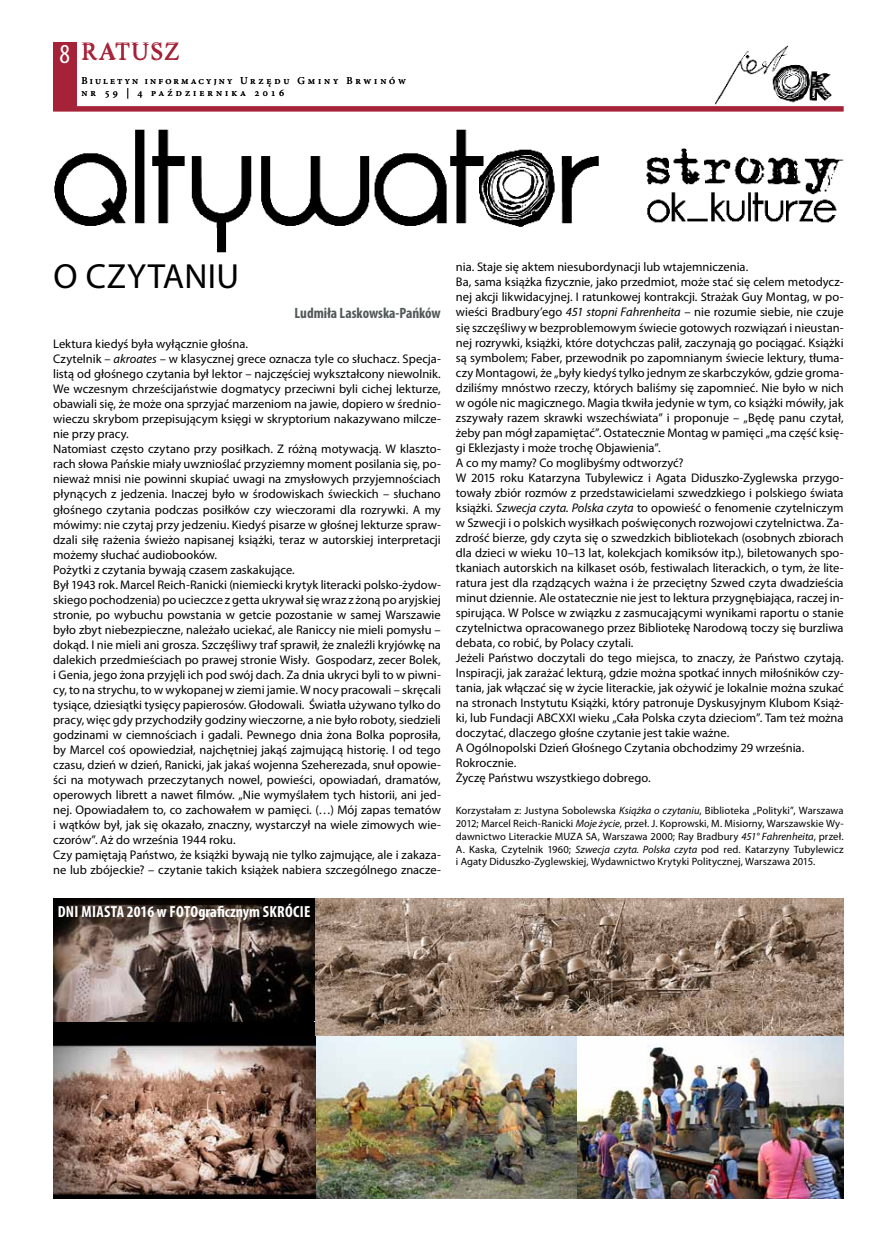
<style>
.page{position:relative;width:886px;height:1241px;background:#fff}
.page>*{position:absolute;margin:0;border:0;box-sizing:border-box;transform-origin:0 0}
.t1{font:35px "Myriad Pro";letter-spacing:.01em;color:#000}
.t2{font:24.38px "Times New Roman";letter-spacing:.05em;color:#a52238}
.t3{font:24.38px "Minion Pro";color:#a52238}
.t4{font:700 condensed 16.12px "Myriad Pro";letter-spacing:.015em;color:#fff}
.t5{font:700 condensed 15px "Myriad Pro";color:#515858}
.t6{font:12.5px/15px "Myriad Pro";color:#000}
.t7{font:10.62px/12.8px "Myriad Pro";letter-spacing:.005em;color:#000;text-align:justify}
.t8{font:10.5px/12.6px "Minion Pro";letter-spacing:.27em;color:#000}
.s1{font-family:"Myriad Pro";font-stretch:condensed;font-size:27.5px;color:#fff}
.s2{font-style:italic}
</style>
<div class="page">
<div style="left:53px;top:43px;width:23px;height:65px;background:#a52238"></div>
<div style="left:53px;top:106px;width:790px;height:5px;background:#a52238"></div>
<img style="left:715px;top:45px;width:117px;height:60px">
<img style="left:54px;top:129px;width:790px;height:124px">
<img style="left:53px;top:898px;width:262px;height:123px">
<img style="left:53px;top:1021px;width:524px;height:177px">
<img style="left:577px;top:1035px;width:266px;height:163px">
<img style="left:315px;top:898px;width:528px;height:137px">
<h2 class="t2" style="left:59px;top:35px;width:122px"><span class="s1">8</span> RATUSZ</h2>
<p class="t8" style="left:81px;top:74px;width:326px">Biuletyn informacyjny Urzędu Gminy Brwinów nr 59 | 4 października 2016</p>
<h2 class="t3" style="left:82px;top:36px;width:18px">ratu</h2>
<h2 class="t3" style="left:151px;top:36px;width:29px">sz</h2>
<h1 class="t1" style="left:53px;top:255px;width:187px">O CZYTANIU</h1>
<p class="t5" style="left:295px;top:304px;width:148px">Ludmiła Laskowska-Pańków</p>
<p class="t6" style="left:53px;top:336px;width:389px">Lektura kiedyś była wyłącznie głośna.<br>Czytelnik – <span class="s2">akroates</span> – w klasycznej grece oznacza tyle co słuchacz. Specja&shy;listą od głośnego czytania był lektor – najczęściej wykształcony niewolnik.<br>We wczesnym chrześcijaństwie dogmatycy przeciwni byli cichej lekturze, obawiali się, że może ona sprzyjać marzeniom na jawie, dopiero w średnio&shy;wieczu skrybom przepisującym księgi w skryptorium nakazywano milcze&shy;nie przy pracy.<br>Natomiast często czytano przy posiłkach. Z różną motywacją. W klaszto&shy;rach słowa Pańskie miały uwznioślać przyziemny moment posilania się, po&shy;nieważ mnisi nie powinni skupiać uwagi na zmysłowych przyjemnościach płynących z jedzenia. Inaczej było w środowiskach świeckich – słuchano głośnego czytania podczas posiłków czy wieczorami dla rozrywki. A my mówimy: nie czytaj przy jedzeniu. Kiedyś pisarze w głośnej lekturze spraw&shy;dzali siłę rażenia świeżo napisanej książki, teraz w autorskiej interpretacji możemy słuchać audiobooków.<br>Pożytki z czytania bywają czasem zaskakujące.<br>Był 1943 rok. Marcel Reich-Ranicki (niemiecki krytyk literacki polsko-żydow&shy;skiego pochodzenia) po ucieczce z getta ukrywał się wraz z żoną po aryjskiej stronie, po wybuchu powstania w getcie pozostanie w samej Warszawie było zbyt niebezpieczne, należało uciekać, ale Raniccy nie mieli pomysłu – dokąd. I nie mieli ani grosza. Szczęśliwy traf sprawił, że znaleźli kryjówkę na dalekich przedmieściach po prawej stronie Wisły. Gospodarz, zecer Bolek, i Genia, jego żona przyjęli ich pod swój dach. Za dnia ukryci byli to w piwni&shy;cy, to na strychu, to w wykopanej w ziemi jamie. W nocy pracowali – skręcali tysiące, dziesiątki tysięcy papierosów. Głodowali. Światła używano tylko do pracy, więc gdy przychodziły godziny wieczorne, a nie było roboty, siedzieli godzinami w ciemnościach i gadali. Pewnego dnia żona Bolka poprosiła, by Marcel coś opowiedział, najchętniej jakąś zajmującą historię. I od tego czasu, dzień w dzień, Ranicki, jak jakaś wojenna Szeherezada, snuł opowie&shy;ści na motywach przeczytanych nowel, powieści, opowiadań, dramatów, operowych librett a nawet filmów. „Nie wymyślałem tych historii, ani jed&shy;nej. Opowiadałem to, co zachowałem w pamięci. (…) Mój zapas tematów i wątków był, jak się okazało, znaczny, wystarczył na wiele zimowych wie&shy;czorów”. Aż do września 1944 roku.<br>Czy pamiętają Państwo, że książki bywają nie tylko zajmujące, ale i zakaza&shy;ne lub zbójeckie? – czytanie takich książek nabiera szczególnego znacze-</p>
<p class="t4" style="left:58px;top:901px;width:254px">DNI MIASTA 2016 w FOTOgraficznym SKRÓCIE</p>
<p class="t6" style="left:456px;top:259px;width:389px">nia. Staje się aktem niesubordynacji lub wtajemniczenia.<br>Ba, sama książka fizycznie, jako przedmiot, może stać się celem metodycz&shy;nej akcji likwidacyjnej. I ratunkowej kontrakcji. Strażak Guy Montag, w po&shy;wieści Bradbury’ego <span class="s2">451 stopni Fahrenheita</span> – nie rozumie siebie, nie czuje się szczęśliwy w bezproblemowym świecie gotowych rozwiązań i nieustan&shy;nej rozrywki, książki, które dotychczas palił, zaczynają go pociągać. Książki są symbolem; Faber, przewodnik po zapomnianym świecie lektury, tłuma&shy;czy Montagowi, że „były kiedyś tylko jednym ze skarbczyków, gdzie groma&shy;dziliśmy mnóstwo rzeczy, których baliśmy się zapomnieć. Nie było w nich w ogóle nic magicznego. Magia tkwiła jedynie w tym, co książki mówiły, jak zszywały razem skrawki wszechświata” i proponuje – „Będę panu czytał, żeby pan mógł zapamiętać”. Ostatecznie Montag w pamięci „ma część księ&shy;gi Eklezjasty i może trochę Objawienia”.<br>A co my mamy? Co moglibyśmy odtworzyć?<br>W 2015 roku Katarzyna Tubylewicz i Agata Diduszko-Zyglewska przygo&shy;towały zbiór rozmów z przedstawicielami szwedzkiego i polskiego świata książki. <span class="s2">Szwecja czyta. Polska czyta</span> to opowieść o fenomenie czytelniczym w Szwecji i o polskich wysiłkach poświęconych rozwojowi czytelnictwa. Za&shy;zdrość bierze, gdy czyta się o szwedzkich bibliotekach (osobnych zbiorach dla dzieci w wieku 10–13 lat, kolekcjach komiksów itp.), biletowanych spo&shy;tkaniach autorskich na kilkaset osób, festiwalach literackich, o tym, że lite&shy;ratura jest dla rządzących ważna i że przeciętny Szwed czyta dwadzieścia minut dziennie. Ale ostatecznie nie jest to lektura przygnębiająca, raczej in&shy;spirująca. W Polsce w związku z zasmucającymi wynikami raportu o stanie czytelnictwa opracowanego przez Bibliotekę Narodową toczy się burzliwa debata, co robić, by Polacy czytali.<br>Jeżeli Państwo doczytali do tego miejsca, to znaczy, że Państwo czytają.<br>Inspiracji, jak zarażać lekturą, gdzie można spotkać innych miłośników czy&shy;tania, jak włączać się w życie literackie, jak ożywić je lokalnie można szukać na stronach Instytutu Książki, który patronuje Dyskusyjnym Klubom Książ&shy;ki, lub Fundacji ABCXXI wieku „Cała Polska czyta dzieciom”. Tam też można doczytać, dlaczego głośne czytanie jest takie ważne.<br>A Ogólnopolski Dzień Głośnego Czytania obchodzimy 29 września.<br>Rokrocznie.<br>Życzę Państwu wszystkiego dobrego.</p>
<p class="t7" style="left:456px;top:804px;width:389px">Korzystałam z: Justyna Sobolewska <span class="s2">Książka o czytaniu</span>, Biblioteka „Polityki”, Warszawa 2012; Marcel Reich-Ranicki <span class="s2">Moje życie</span>, przeł. J. Koprowski, M. Misiorny, Warszawskie Wy&shy;dawnictwo Literackie MUZA SA, Warszawa 2000; Ray Bradbury <span class="s2">451° Fahrenheita</span>, przeł.<br>A. Kaska, Czytelnik 1960; <span class="s2">Szwecja czyta. Polska czyta</span> pod red. Katarzyny Tubylewicz i Agaty Diduszko-Zyglewskiej, Wydawnictwo Krytyki Politycznej, Warszawa 2015.</p>
</div>
